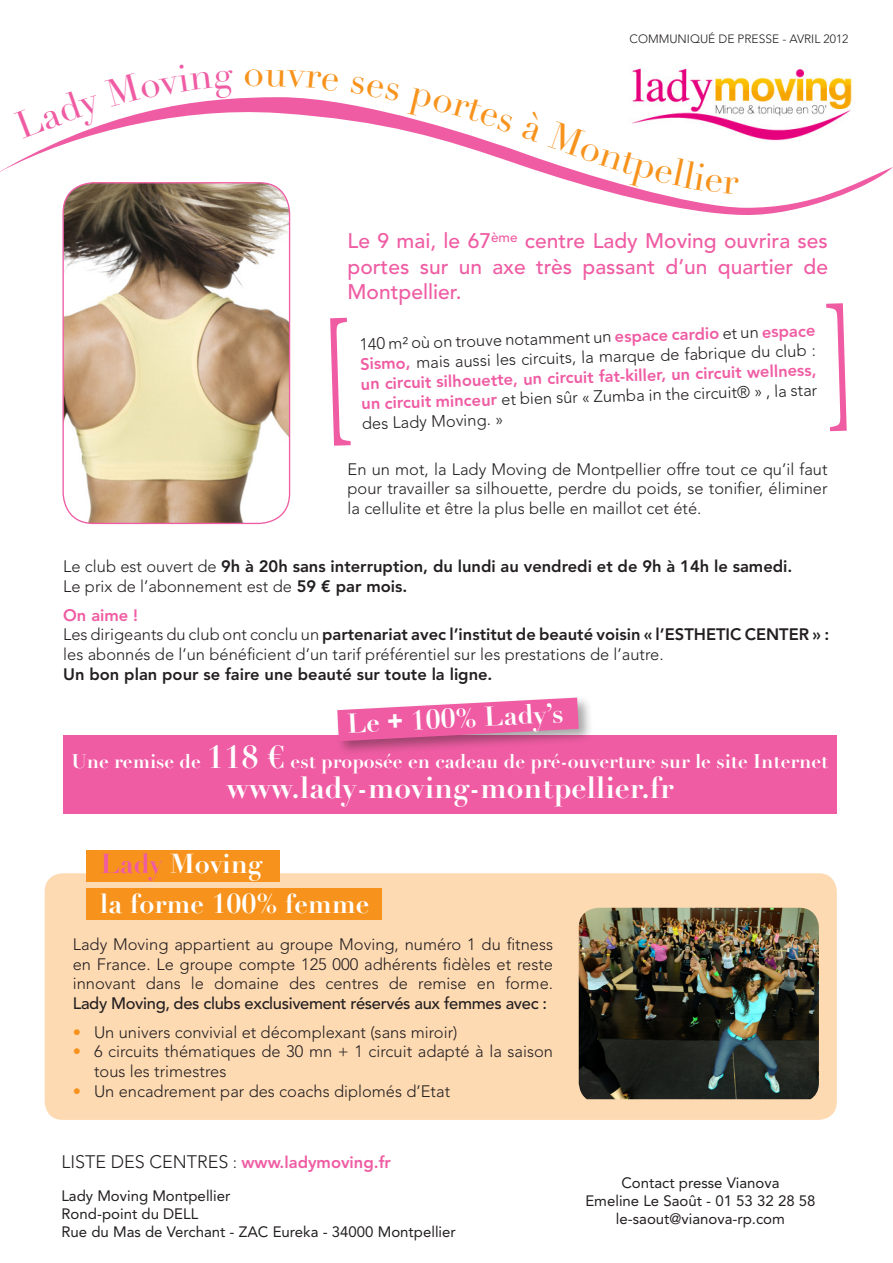
<style>
.page{position:relative;width:893px;height:1263px;background:#fff}
.page>*{position:absolute;margin:0;border:0;box-sizing:border-box;transform-origin:0 0}
.t1{font:700 30px "Didot LT Std";color:#fff}
.t2{font:700 27px "Didot LT Std";color:#fff}
.t3{font:500 21px/25.2px "Avenir LT Std";color:#ef5ca3;text-align:justify}
.t4{font:700 19.5px "Didot LT Std";color:#fff}
.t5{font:300 16.5px/19.8px "Avenir LT Std";color:#231f20;text-align:justify}
.t6{font:800 16.5px "Avenir LT Std";color:#231f20}
.t7{font:800 16.5px "Avenir LT Std";color:#ef5ca3}
.t8{font:15px "Avenir LT Std";color:#231f20}
.t9{font:300 12px "Avenir LT Std";color:#231f20}
.s1{font-weight:800;color:#ef5ca3}
.s2{font-weight:300}
.s3{font-weight:800}
.s4{font-family:"Arial"}
.s5{font-size:31.5px}
.s6{color:#ef5ca3}
.s7{font-weight:500}
.s8{color:#f7931d}
.s9{font-weight:300;font-size:18px;color:#231f20}
.s10{font-weight:300;color:#231f20}
</style>
<div class="page">
<div style="left:45px;top:873px;width:792px;height:247px;background:#fedab3;border-radius:18px"></div>
<img style="left:579px;top:908px;width:240px;height:191px">
<div style="left:86px;top:851px;width:194px;height:31px;background:#f7931d"></div>
<div style="left:86px;top:889px;width:296px;height:31px;background:#f7931d"></div>
<div style="left:63px;top:735px;width:774px;height:79px;background:#ef5ca3"></div>
<img style="left:632px;top:68px;width:220px;height:29px">
<svg style="left:0;top:97px;width:893px;height:119px"></svg>
<img style="left:63px;top:183px;width:227px;height:340px">
<div style="left:62px;top:182px;width:228px;height:342px;border:1px solid #ef5ca3;border-radius:30px"></div>
<div style="left:334px;top:695px;width:259px;height:61px;background:#231f20;opacity:.4"></div>
<svg style="left:337px;top:698px;width:242px;height:43px"></svg>
<svg style="left:14px;top:97px;width:220px;height:41px"></svg>
<svg style="left:351px;top:97px;width:49px;height:4px"></svg>
<svg style="left:407px;top:97px;width:107px;height:36px"></svg>
<svg style="left:521px;top:111px;width:218px;height:83px"></svg>
<p class="t9" style="left:630px;top:32px;width:220px">COMMUNIQUÉ DE PRESSE - AVRIL 2012</p>
<p class="t3" style="left:348px;top:229px;width:482px">Le 9 mai, le 67<sup>ème</sup> centre Lady Moving ouvrira ses portes sur un axe très passant d’un quartier de Montpellier.</p>
<p class="t5" style="left:359px;top:335px;width:458px;rotate:-2deg">140 m² où on trouve notamment un <span class="s1">espace cardio</span> et un <span class="s1">espace Sismo,</span> mais aussi les circuits, la marque de fabrique du club : <span class="s1">un circuit silhouette, un circuit fat-killer, un circuit wellness, un circuit minceur</span> et bien sûr « Zumba in the circuit® » , la star des Lady Moving. »</p>
<p class="t5" style="left:348px;top:459px;width:482px">En un mot, la Lady Moving de Montpellier offre tout ce qu’il faut pour travailler sa silhouette, perdre du poids, se tonifier, éliminer la cellulite et être la plus belle en maillot cet été.</p>
<p class="t6" style="left:63px;top:557px;width:731px"><span class="s2">Le club est ouvert de</span> 9h à 20h sans interruption, du lundi au vendredi et de 9h à 14h le samedi.</p>
<p class="t5" style="left:63px;top:577px;width:346px">Le prix de l’abonnement est de <span class="s3">59 € par mois.</span></p>
<p class="t7" style="left:63px;top:605px;width:76px">On aime !</p>
<p class="t5" style="left:63px;top:625px;width:767px">Les dirigeants du club ont conclu un <span class="s3">partenariat avec l’institut de beauté voisin « l’ESTHETIC CENTER » : </span>les abonnés de l’un bénéficient d’un tarif préférentiel sur les prestations de l’autre.</p>
<p class="t6" style="left:63px;top:664px;width:431px">Un bon plan pour se faire une beauté sur toute la ligne.</p>
<p class="t2" style="left:346px;top:707px;width:218px;rotate:-3deg">Le <span class="s4">+</span> 100% Lady’s</p>
<p class="t4" style="left:72px;top:749px;width:758px">Une remise de <span class="s5">118 €</span> est proposée en cadeau de pré-ouverture sur le site Internet</p>
<p class="t1" style="left:226px;top:769px;width:448px">www.lady-moving-montpellier.fr</p>
<p class="t2" style="left:100px;top:847px;width:163px"><span class="s6">Lady</span> Moving</p>
<p class="t2" style="left:100px;top:887px;width:271px">la forme 100% femme</p>
<p class="t5" style="left:73px;top:934px;width:482px">Lady Moving appartient au groupe Moving, numéro 1 du fitness en France. Le groupe compte 125 000 adhérents fidèles et reste innovant dans le domaine des centres de remise en forme.<br><span class="s7">Lady Moving, des clubs exclusivement réservés aux femmes avec :</span></p>
<p class="t5" style="left:73px;top:1022px;width:386px"><span class="s8">•</span> Un univers convivial et décomplexant (sans miroir)</p>
<p class="t5" style="left:94px;top:1042px;width:461px;text-indent:-21px"><span class="s8">•</span> 6 circuits thématiques de 30 mn + 1 circuit adapté à la saison tous les trimestres</p>
<p class="t5" style="left:73px;top:1081px;width:379px"><span class="s8">•</span> Un encadrement par des coachs diplomés d’Etat</p>
<p class="t7" style="left:61px;top:1152px;width:331px"><span class="s9">LISTE DES CENTRES</span> <span class="s10">:</span> www.ladymoving.fr</p>
<p class="t8" style="left:61px;top:1187px;width:170px">Lady Moving Montpellier</p>
<p class="t8" style="left:61px;top:1205px;width:138px">Rond-point du DELL</p>
<p class="t8" style="left:61px;top:1223px;width:396px">Rue du Mas de Verchant - ZAC Eureka - 34000 Montpellier</p>
<p class="t8" style="left:621px;top:1174px;width:160px">Contact presse Vianova</p>
<p class="t8" style="left:585px;top:1192px;width:232px">Emeline Le Saoût - 01 53 32 28 58</p>
<p class="t8" style="left:616px;top:1210px;width:171px">le-saout@vianova-rp.com</p>
</div>
